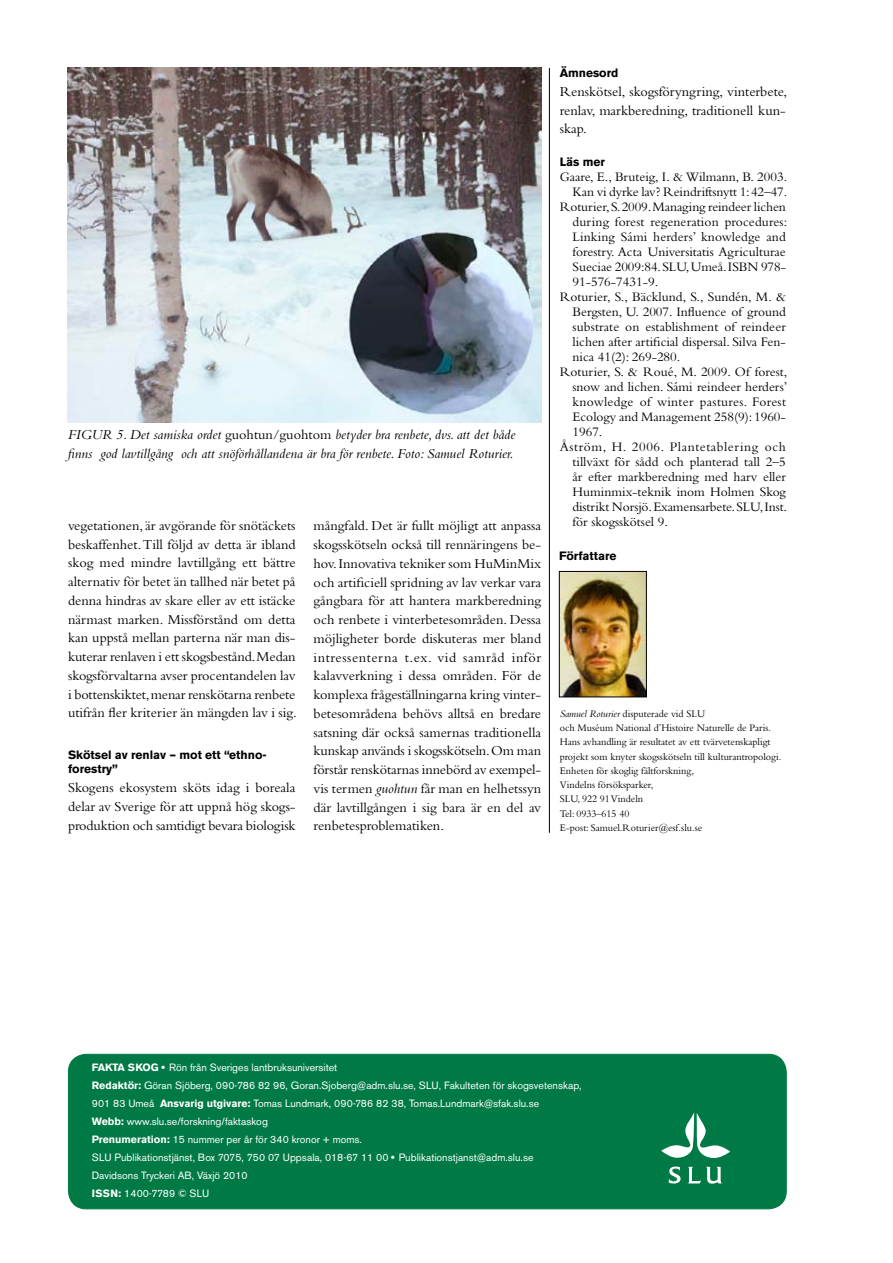
<style>
.page{position:relative;width:893px;height:1263px;background:#fff}
.page>*{position:absolute;margin:0;border:0;box-sizing:border-box;transform-origin:0 0}
.t1{font:14.25px/18.8px "Bembo";color:#000;text-align:justify}
.t2{font:italic 14.25px/18.8px "Bembo";color:#000}
.t3{font:13.5px "Bembo";color:#000}
.t4{font:13.5px "Bembo";letter-spacing:.025em;color:#000}
.t5{font:13.5px "Bembo";letter-spacing:.045em;color:#000}
.t6{font:700 12px/14.4px "Akzidenz Grotesk BE";color:#000}
.t7{font:10.5px/18.1px "Akzidenz Grotesk BE";color:#fff}
.t8{font:10.5px/14.2px "Bembo";color:#000}
.s1{font-style:normal}
.s2{font-style:italic}
.s3{font-weight:700}
</style>
<div class="page">
<hr style="left:549px;top:68px;width:1px;height:765px;background:#000">
<img style="left:561px;top:573px;width:84px;height:122px">
<div style="left:559px;top:571px;width:88px;height:126px;border:1px solid #000"></div>
<div style="left:68px;top:1054px;width:718px;height:155px;background:#007a45;border-radius:18px"></div>
<div style="left:68px;top:1054px;width:719px;height:155px;border:1px solid #007a45;border-radius:18px"></div>
<svg style="left:661px;top:1113px;width:69px;height:45px"></svg>
<svg style="left:669px;top:1166px;width:12px;height:17px"></svg>
<svg style="left:688px;top:1167px;width:34px;height:16px"></svg>
<img style="left:68px;top:68px;width:473px;height:355px">
<p class="t2" style="left:68px;top:425px;width:449px">FIGUR 5. Det samiska ordet <span class="s1">guohtun/guohtom</span> betyder bra renbete, dvs. att det både finns god lavtillgång och att snöförhållandena är bra för renbete. Foto: Samuel Roturier.</p>
<p class="t1" style="left:68px;top:516px;width:230px">vegetationen, är avgörande för snötäckets beskaffenhet. Till följd av detta är ibland skog med mindre lavtillgång ett bättre alternativ för betet än tallhed när betet på denna hindras av skare eller av ett istäcke närmast marken. Missförstånd om detta kan uppstå mellan parterna när man dis&shy;kuterar renlaven i ett skogsbestånd. Medan skogsförvaltarna avser procentandelen lav i bottenskiktet, menar renskötarna renbete utifrån fler kriterier än mängden lav i sig.</p>
<p class="t6" style="left:68px;top:748px;width:200px">Skötsel av renlav – mot ett “ethno&shy;forestry”</p>
<p class="t1" style="left:68px;top:778px;width:229px">Skogens ekosystem sköts idag i boreala delar av Sverige för att uppnå hög skogs&shy;produktion och samtidigt bevara biologisk</p>
<p class="t1" style="left:314px;top:516px;width:229px">mångfald. Det är fullt möjligt att anpassa skogsskötseln också till rennäringens be&shy;hov. Innovativa tekniker som HuMinMix och artificiell spridning av lav verkar vara gångbara för att hantera markberedning och renbete i vinterbetesområden. Dessa möjligheter borde diskuteras mer bland intressenterna t.ex. vid samråd inför kalavverkning i dessa områden. För de komplexa frågeställningarna kring vinter&shy;betesområdena behövs alltså en bredare satsning där också samernas traditionella kunskap används i skogsskötseln. Om man förstår renskötarnas innebörd av exempel&shy;vis termen <span class="s2">guohtun</span> får man en helhetssyn där lavtillgången i sig bara är en del av renbetesproblematiken.</p>
<p class="t6" style="left:560px;top:66px;width:60px">Ämnesord</p>
<p class="t1" style="left:560px;top:82px;width:229px">Renskötsel, skogsföryngring, vinterbete, renlav, markberedning, traditionell kun&shy;skap.</p>
<p class="t6" style="left:560px;top:155px;width:47px">Läs mer</p>
<p class="t3" style="left:560px;top:169px;width:229px">Gaare, E., Bruteig, I. &amp; Wilmann, B. 2003.</p>
<p class="t3" style="left:572px;top:184px;width:216px">Kan vi dyrke lav? Reindriftsnytt 1: 42–47.</p>
<p class="t3" style="left:560px;top:199px;width:228px">Roturier, S. 2009. Managing reindeer lichen</p>
<p class="t3" style="left:572px;top:214px;width:216px">during forest regeneration procedures:</p>
<p class="t3" style="left:572px;top:229px;width:215px">Linking Sámi herders’ knowledge and</p>
<p class="t3" style="left:572px;top:244px;width:215px">forestry. Acta Universitatis Agriculturae</p>
<p class="t3" style="left:572px;top:259px;width:215px">Sueciae 2009:84. SLU, Umeå. ISBN 978-</p>
<p class="t3" style="left:572px;top:274px;width:87px">91-576-7431-9.</p>
<p class="t3" style="left:560px;top:289px;width:228px">Roturier, S., Bäcklund, S., Sundén, M. &amp;</p>
<p class="t3" style="left:572px;top:304px;width:215px">Bergsten, U. 2007. Influence of ground</p>
<p class="t3" style="left:572px;top:319px;width:215px">substrate on establishment of reindeer</p>
<p class="t3" style="left:572px;top:334px;width:215px">lichen after artificial dispersal. Silva Fen-</p>
<p class="t3" style="left:572px;top:349px;width:109px">nica 41(2): 269-280.</p>
<p class="t3" style="left:560px;top:364px;width:229px">Roturier, S. &amp; Roué, M. 2009. Of forest,</p>
<p class="t3" style="left:572px;top:379px;width:216px">snow and lichen. Sámi reindeer herders’</p>
<p class="t4" style="left:572px;top:394px;width:215px">knowledge of winter pastures. Forest</p>
<p class="t3" style="left:572px;top:409px;width:215px">Ecology and Management 258(9): 1960-</p>
<p class="t3" style="left:572px;top:424px;width:31px">1967.</p>
<p class="t5" style="left:560px;top:439px;width:228px">Åström, H. 2006. Plantetablering och</p>
<p class="t3" style="left:572px;top:454px;width:215px">tillväxt för sådd och planterad tall 2–5</p>
<p class="t3" style="left:572px;top:469px;width:215px">år efter markberedning med harv eller</p>
<p class="t3" style="left:572px;top:484px;width:215px">Huminmix-teknik inom Holmen Skog</p>
<p class="t3" style="left:572px;top:499px;width:216px">distrikt Norsjö. Examensarbete. SLU, Inst.</p>
<p class="t3" style="left:572px;top:514px;width:97px">för skogsskötsel 9.</p>
<p class="t6" style="left:559px;top:549px;width:59px">Författare</p>
<p class="t8" style="left:560px;top:706px;width:223px"><span class="s2">Samuel Roturier</span> disputerade vid SLU<br>och Muséum National d’Histoire Naturelle de Paris.<br>Hans avhandling är resultatet av ett tvärvetenskapligt projekt som knyter skogsskötseln till kulturantropologi.<br>Enheten för skoglig fältforskning,<br>Vindelns försöksparker,<br>SLU, 922 91Vindeln<br>Tel: 0933–615 40<br>E-post: Samuel.Roturier@esf.slu.se</p>
<p class="t7" style="left:92px;top:1058px;width:491px"><span class="s3">FAKTA SKOG •</span> Rön från Sveriges lantbruksuniversitet<br><span class="s3">Redaktör:</span> Göran Sjöberg, 090-786 82 96, Goran.Sjoberg@adm.slu.se, SLU, Fakulteten för skogsvetenskap, 901 83 Umeå <span class="s3">Ansvarig utgivare:</span> Tomas Lundmark, 090-786 82 38, Tomas.Lundmark@sfak.slu.se<br><span class="s3">Webb:</span> www.slu.se/forskning/faktaskog<br><span class="s3">Prenumeration:</span> 15 nummer per år för 340 kronor + moms.<br>SLU Publikationstjänst, Box 7075, 750 07 Uppsala, 018-67 11 00 <span class="s3">•</span> Publikationstjanst@adm.slu.se Davidsons Tryckeri AB, Växjö 2010<br><span class="s3">ISSN:</span> 1400-7789 © SLU</p>
</div>
